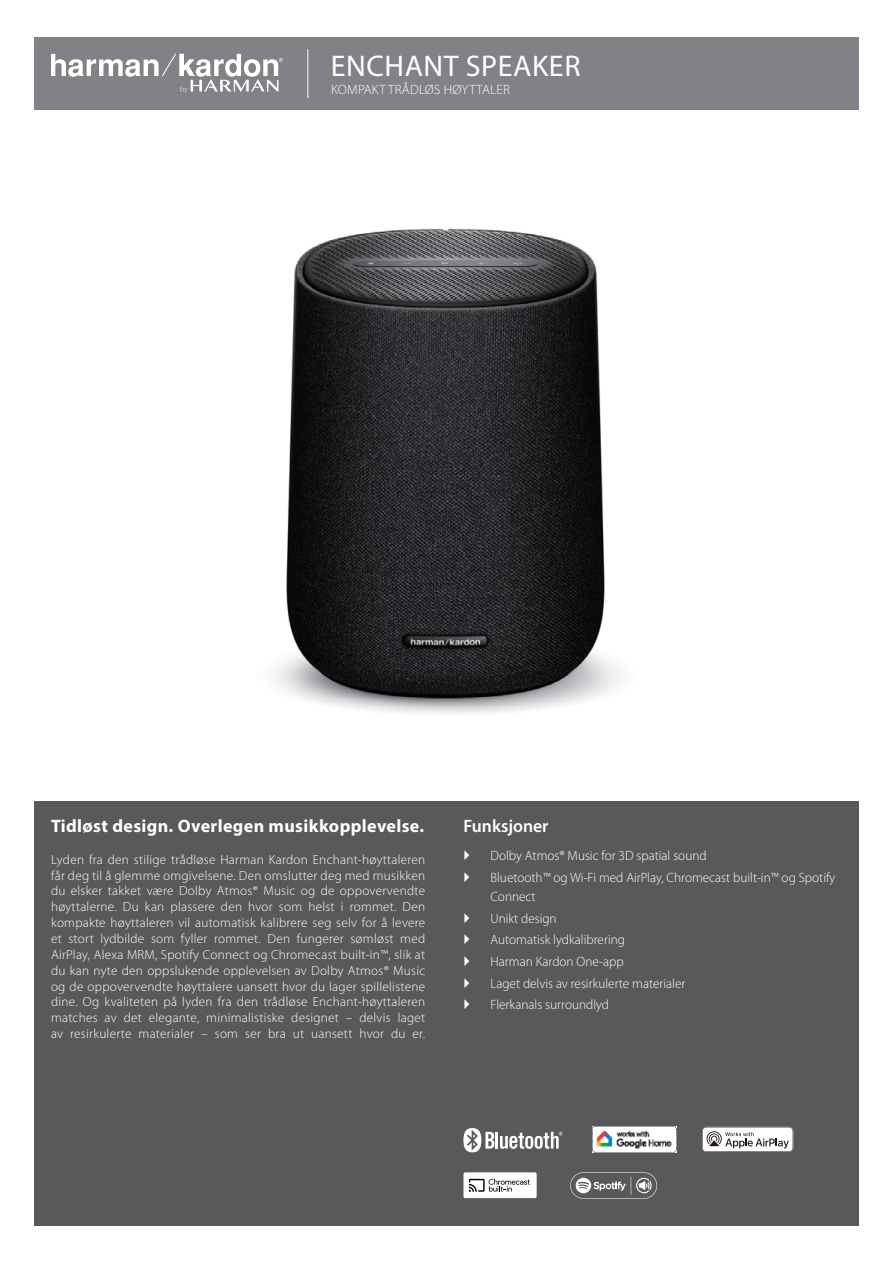
<style>
.page{position:relative;width:893px;height:1263px;background:#fff}
.page>*{position:absolute;margin:0;border:0;box-sizing:border-box;transform-origin:0 0}
.t1{font:30px "Myriad Pro";letter-spacing:.02em;color:#fff}
.t2{font:700 18px "Myriad Pro";letter-spacing:.02em;color:#fff}
.t3{font:600 18px "Myriad Pro";color:#fff}
.t4{font:300 13.5px/21.6px "Myriad Pro";color:#fff}
.t5{font:300 13.5px "Myriad Pro";letter-spacing:.02em;color:#fff}
.t6{font:300 13.2px/15.9px "Myriad Pro";letter-spacing:.02em;color:#fff;text-align:justify}
</style>
<div class="page">
<img style="left:274px;top:228px;width:346px;height:486px">
<div style="left:34px;top:37px;width:825px;height:72px;background:#808285"></div>
<hr style="left:307px;top:49px;width:1px;height:49px;background:#fff">
<svg style="left:51px;top:54px;width:232px;height:39px"></svg>
<div style="left:34px;top:801px;width:825px;height:425px;background:#58595b"></div>
<svg style="left:570px;top:1172px;width:88px;height:27px"></svg>
<svg style="left:702px;top:1127px;width:91px;height:25px;background:#d4d2d1"></svg>
<div style="left:463px;top:1172px;width:74px;height:26px;background:#fff;border-radius:2px"></div>
<svg style="left:469px;top:1179px;width:61px;height:13px"></svg>
<svg style="left:463px;top:1128px;width:99px;height:24px"></svg>
<img style="left:593px;top:1126px;width:83px;height:26px">
<h1 class="t1" style="left:331px;top:48px;width:251px">ENCHANT SPEAKER</h1>
<p class="t5" style="left:331px;top:82px;width:180px">KOMPAKT TRÅDLØS HØYTTALER</p>
<h2 class="t2" style="left:51px;top:814px;width:375px">Tidløst design. Overlegen musikkopplevelse.</h2>
<p class="t6" style="left:51px;top:852px;width:376px">Lyden fra den stilige trådløse Harman Kardon Enchant-høyttaleren får deg til å glemme omgivelsene. Den omslutter deg med musikken du elsker takket være Dolby Atmos® Music og de oppovervendte høyttalerne. Du kan plassere den hvor som helst i rommet. Den kompakte høyttaleren vil automatisk kalibrere seg selv for å levere et stort lydbilde som fyller rommet. Den fungerer sømløst med AirPlay, Alexa MRM, Spotify Connect og Chromecast built-in™, slik at du kan nyte den oppslukende opplevelsen av Dolby Atmos® Music og de oppovervendte høyttalere uansett hvor du lager spillelistene dine. Og kvaliteten på lyden fra den trådløse Enchant-høyttaleren matches av det elegante, minimalistiske designet – delvis laget av resirkulerte materialer – som ser bra ut uansett hvor du er.</p>
<h2 class="t3" style="left:463px;top:815px;width:87px">Funksjoner</h2>
<p class="t4" style="left:490px;top:845px;width:346px">Dolby Atmos® Music for 3D spatial sound<br>Bluetooth™ og Wi-Fi med AirPlay, Chromecast built-in™ og Spotify</p>
<p class="t4" style="left:490px;top:886px;width:196px">Connect<br>Unikt design<br>Automatisk lydkalibrering<br>Harman Kardon One-app<br>Laget delvis av resirkulerte materialer<br>Flerkanals surroundlyd</p>
</div>
